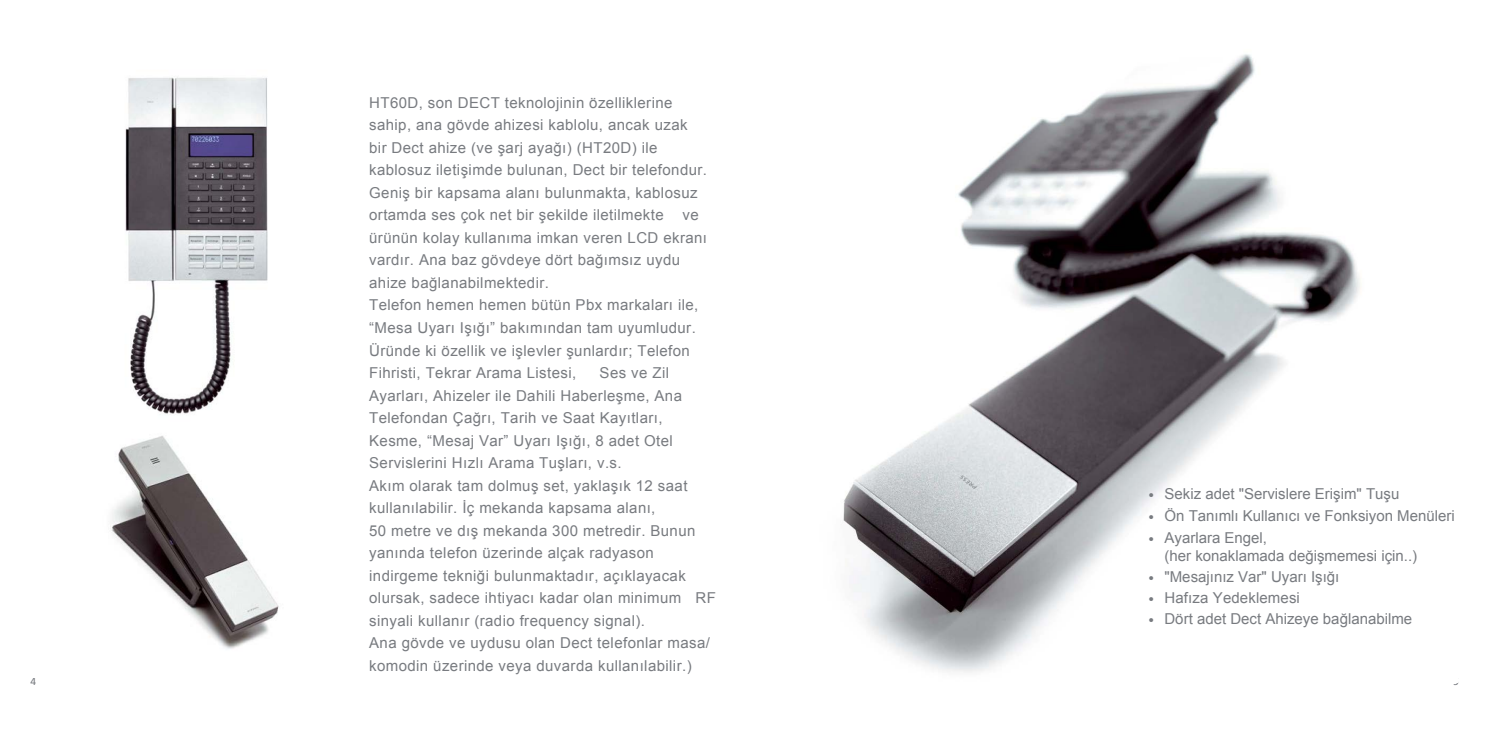
<style>
.page{position:relative;width:1489px;height:745px;background:#fff}
.page>*{position:absolute;margin:0;border:0;box-sizing:border-box;transform-origin:0 0}
.t1{font:15px/22.5px "Arial";letter-spacing:.025em;color:#787b80}
.t2{font:15px/18px "Arial";color:#787b80}
.t3{font:10px "Frutiger";color:#787b80}
.s1{font-family:"Frutiger";font-size:11.25px}
</style>
<div class="page">
<img style="left:843px;top:54px;width:517px;height:619px">
<img style="left:125px;top:77px;width:143px;height:337px">
<img style="left:110px;top:436px;width:169px;height:213px">
<p class="t1" style="left:369px;top:91px;width:339px">HT60D, son DECT teknolojinin özelliklerine sahip, ana gövde ahizesi kablolu, ancak uzak bir Dect ahize (ve şarj ayağı) (HT20D) ile kablosuz iletişimde bulunan, Dect bir telefondur.<br>Geniş bir kapsama alanı bulunmakta, kablosuz ortamda ses çok net bir şekilde iletilmekte ve ürünün kolay kullanıma imkan veren LCD ekranı vardır. Ana baz gövdeye dört bağımsız uydu ahize bağlanabilmektedir.<br>Telefon hemen hemen bütün Pbx markaları ile, “Mesa Uyarı Işığı” bakımından tam uyumludur.<br>Üründe ki özellik ve işlevler şunlardır; Telefon Fihristi, Tekrar Arama Listesi,</p>
<p class="t1" style="left:369px;top:361px;width:348px;text-indent:230px">Ses ve Zil Ayarları, Ahizeler ile Dahili Haberleşme, Ana Telefondan Çağrı, Tarih ve Saat Kayıtları, Kesme, “Mesaj Var” Uyarı Işığı, 8 adet Otel Servislerini Hızlı Arama Tuşları, v.s.<br>Akım olarak tam dolmuş set, yaklaşık 12 saat kullanılabilir. İç mekanda kapsama alanı,<br>50 metre ve dış mekanda 300 metredir. Bunun yanında telefon üzerinde alçak radyason indirgeme tekniği bulunmaktadır, açıklayacak olursak, sadece ihtiyacı kadar olan minimum RF sinyali kullanır (radio frequency signal).<br>Ana gövde ve uydusu olan Dect telefonlar masa/ komodin üzerinde veya duvarda kullanılabilir.)</p>
<p class="t2" style="left:1148px;top:484px;width:252px"><span class="s1">•</span> Sekiz adet "Servislere Erişim" Tuşu</p>
<p class="t2" style="left:1148px;top:507px;width:308px"><span class="s1">•</span> Ön Tanımlı Kullanıcı ve Fonksiyon Menüleri</p>
<p class="t2" style="left:1164px;top:528px;width:254px;text-indent:-16px"><span class="s1">•</span> Ayarlara Engel,<br>(her konaklamada değişmemesi için..)</p>
<p class="t2" style="left:1148px;top:567px;width:192px"><span class="s1">•</span> "Mesajınız Var" Uyarı Işığı</p>
<p class="t1" style="left:1148px;top:585px;width:153px"><span class="s1">•</span> Hafıza Yedeklemesi</p>
<p class="t2" style="left:1148px;top:609px;width:265px"><span class="s1">•</span> Dört adet Dect Ahizeye bağlanabilme</p>
<p class="t3" style="left:30px;top:675px;width:7px">4</p>
<p class="t3" style="left:1452px;top:675px;width:7px">5</p>
</div>
